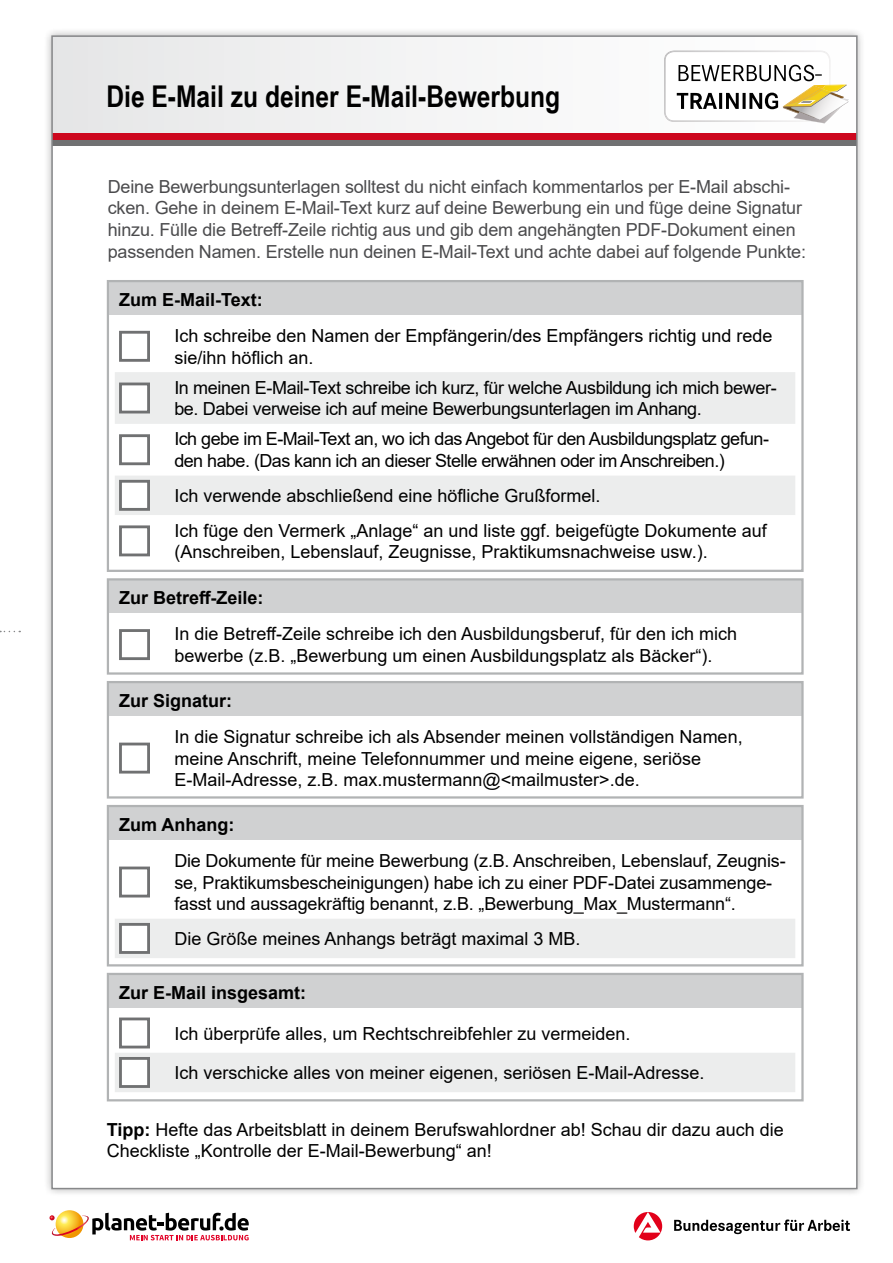
<style>
.page{position:relative;width:893px;height:1263px;background:#fff}
.page>*{position:absolute;margin:0;border:0;box-sizing:border-box;transform-origin:0 0}
.t1{font:700 30px "Arial Narrow";color:#000}
.t2{font:18px/21.6px "Arial";color:#000}
.t3{font:18px/21.6px "Arial";letter-spacing:-.01em;color:#4b4b4d}
.t4{font:18px/21.6px "Arial";letter-spacing:-.03em;color:#000}
.t5{font:18px/21.6px "Arial";letter-spacing:-.02em;color:#000}
.t6{font:700 18px "Arial";color:#000}
.s1{font-weight:700}
</style>
<div class="page">
<div style="left:43px;top:27px;width:823px;height:1170px;background:#000;opacity:.3"></div>
<div style="left:52px;top:36px;width:805px;height:1152px;background:#fff"></div>
<div style="left:52px;top:36px;width:805px;height:104px;background:#f2f3f3"></div>
<div style="left:52px;top:139px;width:805px;height:7px;background:#707172"></div>
<div style="left:52px;top:133px;width:805px;height:6px;background:#cd071e"></div>
<svg style="left:674px;top:1219px;width:176px;height:15px"></svg>
<svg style="left:634px;top:1212px;width:28px;height:28px"></svg>
<svg style="left:56px;top:1210px;width:27px;height:28px"></svg>
<svg style="left:50px;top:1213px;width:199px;height:27px"></svg>
<svg style="left:0;top:631px;width:20px;height:1px"></svg>
<svg style="left:664px;top:51px;width:185px;height:72px"></svg>
<div style="left:108px;top:281px;width:694px;height:34px;background:#d0d1d2"></div>
<div style="left:107px;top:280px;width:697px;height:292px;border:2px solid #b1b3b4"></div>
<svg style="left:115px;top:372px;width:680px;height:143px;fill:#eceded"></svg>
<div style="left:119px;top:331px;width:31px;height:31px;background:#fff;border:3px solid #707172"></div>
<div style="left:119px;top:383px;width:31px;height:30px;background:#fff;border:3px solid #707172"></div>
<div style="left:119px;top:434px;width:31px;height:31px;background:#fff;border:3px solid #707172"></div>
<div style="left:119px;top:480px;width:31px;height:31px;background:#fff;border:3px solid #707172"></div>
<div style="left:119px;top:525px;width:31px;height:31px;background:#fff;border:3px solid #707172"></div>
<div style="left:108px;top:579px;width:694px;height:34px;background:#d0d1d2"></div>
<div style="left:107px;top:578px;width:697px;height:97px;border:2px solid #b1b3b4"></div>
<div style="left:119px;top:629px;width:31px;height:31px;background:#fff;border:3px solid #707172"></div>
<div style="left:108px;top:682px;width:694px;height:34px;background:#d0d1d2"></div>
<div style="left:107px;top:681px;width:697px;height:117px;border:2px solid #b1b3b4"></div>
<div style="left:119px;top:743px;width:31px;height:30px;background:#fff;border:3px solid #707172"></div>
<div style="left:108px;top:806px;width:694px;height:34px;background:#d0d1d2"></div>
<div style="left:107px;top:805px;width:697px;height:161px;border:2px solid #b1b3b4"></div>
<div style="left:115px;top:919px;width:680px;height:39px;background:#eceded"></div>
<div style="left:119px;top:866px;width:31px;height:31px;background:#fff;border:3px solid #707172"></div>
<div style="left:119px;top:923px;width:31px;height:31px;background:#fff;border:3px solid #707172"></div>
<div style="left:108px;top:974px;width:694px;height:34px;background:#d0d1d2"></div>
<div style="left:107px;top:973px;width:697px;height:128px;border:2px solid #b1b3b4"></div>
<div style="left:115px;top:1053px;width:680px;height:39px;background:#eceded"></div>
<div style="left:119px;top:1017px;width:31px;height:31px;background:#fff;border:3px solid #707172"></div>
<div style="left:119px;top:1057px;width:31px;height:31px;background:#fff;border:3px solid #707172"></div>
<h1 class="t1" style="left:106px;top:74px;width:455px">Die E-Mail zu deiner E-Mail-Bewerbung</h1>
<p class="t3" style="left:108px;top:176px;width:700px">Deine Bewerbungsunterlagen solltest du nicht einfach kommentarlos per E-Mail abschi&shy;cken. Gehe in deinem E-Mail-Text kurz auf deine Bewerbung ein und füge deine Signatur hinzu. Fülle die Betreff-Zeile richtig aus und gib dem angehängten PDF-Dokument einen passenden Namen. Erstelle nun deinen E-Mail-Text und achte dabei auf folgende Punkte:</p>
<p class="t6" style="left:119px;top:287px;width:145px">Zum E-Mail-Text:</p>
<p class="t2" style="left:174px;top:325px;width:600px">Ich schreibe den Namen der Empfängerin/des Empfängers richtig und rede sie/ihn höflich an.</p>
<p class="t5" style="left:174px;top:376px;width:604px">In meinen E-Mail-Text schreibe ich kurz, für welche Ausbildung ich mich bewer&shy;be. Dabei verweise ich auf meine Bewerbungsunterlagen im Anhang.</p>
<p class="t4" style="left:174px;top:428px;width:596px">Ich gebe im E-Mail-Text an, wo ich das Angebot für den Ausbildungsplatz gefun&shy;den habe. (Das kann ich an dieser Stelle erwähnen oder im Anschreiben.)</p>
<p class="t2" style="left:174px;top:478px;width:594px;line-height:34.8px">Ich verwende abschließend eine höfliche Grußformel.<br>Ich füge den Vermerk „Anlage“ an und liste ggf. beigefügte Dokumente auf</p>
<p class="t2" style="left:174px;top:541px;width:535px">(Anschreiben, Lebenslauf, Zeugnisse, Praktikumsnachweise usw.).</p>
<p class="t6" style="left:119px;top:585px;width:146px">Zur Betreff-Zeile:</p>
<p class="t2" style="left:174px;top:623px;width:564px">In die Betreff-Zeile schreibe ich den Ausbildungsberuf, für den ich mich bewerbe (z.B. „Bewerbung um einen Ausbildungsplatz als Bäcker“).</p>
<p class="t6" style="left:119px;top:688px;width:115px">Zur Signatur:</p>
<p class="t2" style="left:174px;top:726px;width:570px">In die Signatur schreibe ich als Absender meinen vollständigen Namen, meine Anschrift, meine Telefonnummer und meine eigene, seriöse<br>E-Mail-Adresse, z.B. max.mustermann@&lt;mailmuster&gt;.de.</p>
<p class="t6" style="left:119px;top:812px;width:117px">Zum Anhang:</p>
<p class="t2" style="left:174px;top:850px;width:613px">Die Dokumente für meine Bewerbung (z.B. Anschreiben, Lebenslauf, Zeugnis&shy;se, Praktikumsbescheinigungen) habe ich zu einer PDF-Datei zusammenge&shy;fasst und aussagekräftig benannt, z.B. „Bewerbung_Max_Mustermann“.</p>
<p class="t2" style="left:174px;top:928px;width:408px">Die Größe meines Anhangs beträgt maximal 3 MB.</p>
<p class="t6" style="left:119px;top:979px;width:189px">Zur E-Mail insgesamt:</p>
<p class="t2" style="left:174px;top:1013px;width:532px;line-height:39.5px">Ich überprüfe alles, um Rechtschreibfehler zu vermeiden.<br>Ich verschicke alles von meiner eigenen, seriösen E-Mail-Adresse.</p>
<p class="t2" style="left:107px;top:1118px;width:678px"><span class="s1">Tipp:</span> Hefte das Arbeitsblatt in deinem Berufswahlordner ab! Schau dir dazu auch die<br>Checkliste „Kontrolle der E-Mail-Bewerbung“ an!</p>
</div>
